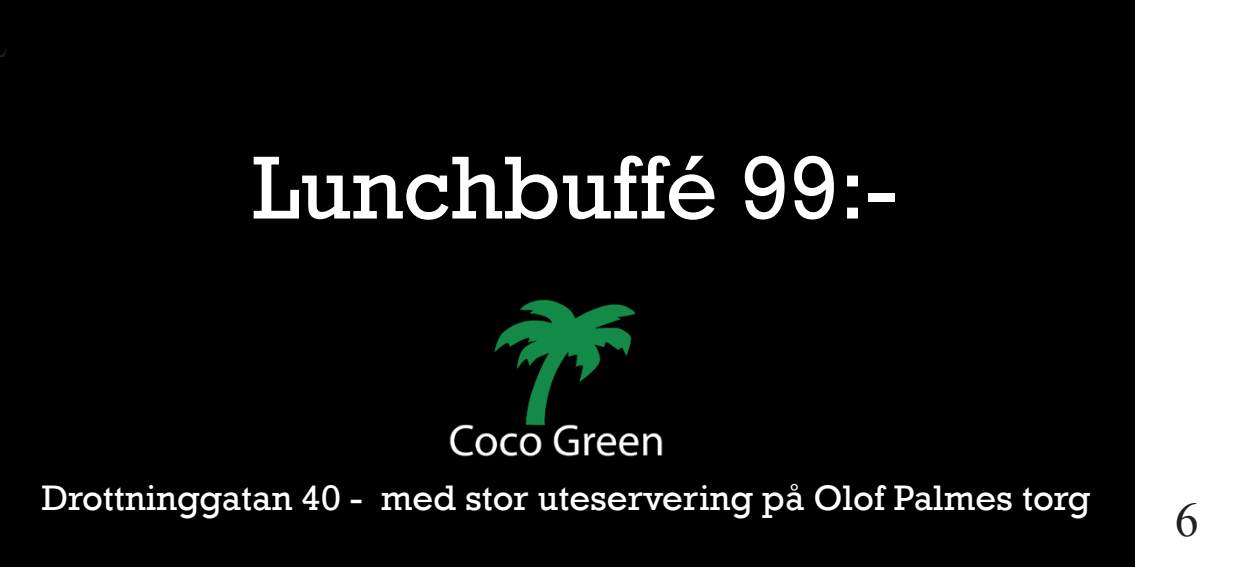
<style>
.page{position:relative;width:1248px;height:567px;background:#fff}
.page>*{position:absolute;margin:0;border:0;box-sizing:border-box;transform-origin:0 0}
.t1{font:90.8px "Rockwell";color:#fff}
.t2{font:48px "Times New Roman";color:#231f20}
.t3{font:36.4px "Rockwell";color:#fff}
</style>
<div class="page">
<div style="left:0;top:0;width:1134px;height:567px;background:#000"></div>
<img style="left:449px;top:299px;width:214px;height:158px">
<h1 class="t1" style="left:252px;top:136px;width:647px">Lunchbuffé 99:-</h1>
<p class="t3" style="left:42px;top:477px;width:1050px">Drottninggatan 40 - med stor uteservering på Olof Palmes torg</p>
<h2 class="t2" style="left:1174px;top:486px;width:25px">6</h2>
</div>
